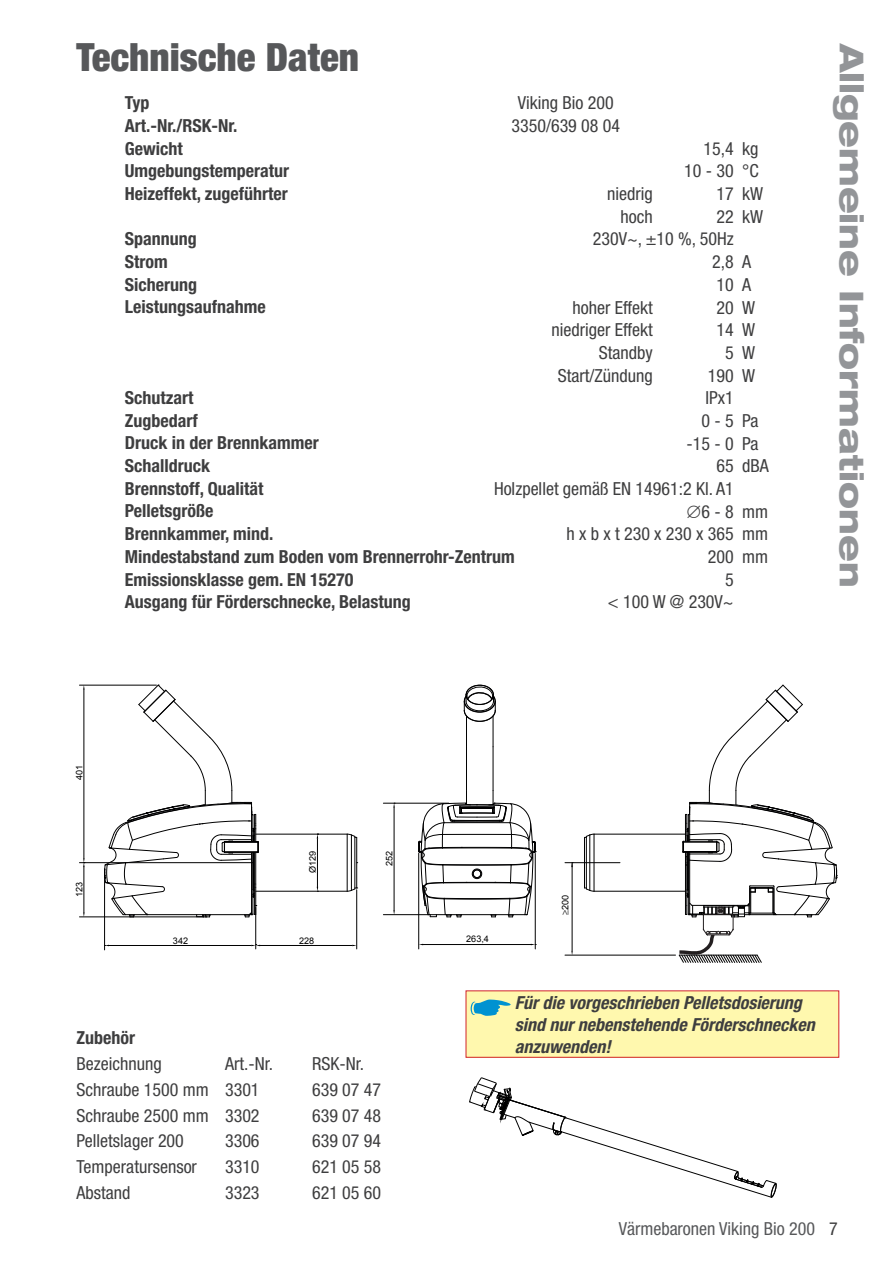
<style>
.page{position:relative;width:893px;height:1263px;background:#fff}
.page>*{position:absolute;margin:0;border:0;box-sizing:border-box;transform-origin:0 0}
.t1{font:900 condensed 39px "Helvetica Neue";color:#57585a}
.t2{font:800 expanded 33px "Helvetica Neue";color:#939598}
.t3{font:condensed 18px "Helvetica Neue";color:#3e3e3f}
.t4{font:700 condensed 18px "Helvetica Neue";color:#3e3e3f}
.t5{font:italic 700 condensed 18px/21.6px "Helvetica Neue";color:#3e3e3f}
.t6{font:condensed 18px "Helvetica Neue";color:#57585a}
.t7{font:9.15px "Arial";color:#000001}
.s1{color:#3e3e3f}
</style>
<div class="page">
<hr style="left:466px;top:716px;width:1px;height:31px;background:#000001">
<hr style="left:493px;top:716px;width:1px;height:31px;background:#000001">
<hr style="left:493px;top:747px;width:1px;height:43px;background:#000001">
<hr style="left:466px;top:747px;width:1px;height:43px;background:#000001">
<hr style="left:584px;top:837px;width:1px;height:51px;background:#000001">
<hr style="left:586px;top:836px;width:1px;height:53px;background:#000001">
<hr style="left:594px;top:891px;width:91px;height:1px;background:#000001">
<hr style="left:594px;top:834px;width:91px;height:1px;background:#000001">
<svg style="left:584px;top:834px;width:10px;height:4px"></svg>
<svg style="left:584px;top:888px;width:10px;height:4px"></svg>
<hr style="left:356px;top:837px;width:1px;height:51px;background:#000001">
<hr style="left:355px;top:836px;width:1px;height:53px;background:#000001">
<hr style="left:256px;top:834px;width:91px;height:1px;background:#000001">
<hr style="left:256px;top:891px;width:91px;height:1px;background:#000001">
<svg style="left:348px;top:834px;width:9px;height:4px"></svg>
<svg style="left:463px;top:685px;width:33px;height:37px"></svg>
<hr style="left:594px;top:834px;width:1px;height:57px;background:#000001">
<hr style="left:589px;top:835px;width:1px;height:55px;background:#000001">
<hr style="left:347px;top:834px;width:1px;height:57px;background:#000001">
<hr style="left:351px;top:835px;width:1px;height:55px;background:#000001">
<hr style="left:317px;top:838px;width:1px;height:49px;background:#000001">
<hr style="left:356px;top:890px;width:1px;height:59px;background:#000001">
<hr style="left:255px;top:907px;width:1px;height:42px;background:#000001">
<hr style="left:260px;top:945px;width:92px;height:1px;background:#000001">
<svg style="left:347px;top:888px;width:11px;height:4px"></svg>
<hr style="left:104px;top:879px;width:1px;height:71px;background:#000001">
<hr style="left:109px;top:945px;width:142px;height:1px;background:#000001">
<svg style="left:251px;top:944px;width:9px;height:2px"></svg>
<hr style="left:418px;top:853px;width:1px;height:96px;background:#000001">
<hr style="left:535px;top:853px;width:1px;height:96px;background:#000001">
<hr style="left:423px;top:944px;width:108px;height:1px;background:#000001">
<hr style="left:383px;top:914px;width:46px;height:1px;background:#000001">
<hr style="left:383px;top:803px;width:66px;height:1px;background:#000001">
<hr style="left:394px;top:807px;width:1px;height:103px;background:#000001">
<svg style="left:418px;top:790px;width:118px;height:128px"></svg>
<hr style="left:79px;top:685px;width:77px;height:1px;background:#000001">
<hr style="left:79px;top:862px;width:174px;height:1px;background:#000001">
<hr style="left:84px;top:689px;width:1px;height:169px;background:#000001">
<hr style="left:79px;top:917px;width:125px;height:1px;background:#000001">
<hr style="left:84px;top:867px;width:1px;height:45px;background:#000001">
<svg style="left:104px;top:684px;width:155px;height:234px"></svg>
<svg style="left:83px;top:858px;width:2px;height:9px"></svg>
<hr style="left:572px;top:863px;width:1px;height:87px;background:#000001">
<hr style="left:565px;top:955px;width:110px;height:1px;background:#000001">
<hr style="left:565px;top:862px;width:55px;height:1px;background:#000001">
<svg style="left:679px;top:684px;width:158px;height:279px"></svg>
<svg style="left:469px;top:1077px;width:308px;height:121px"></svg>
<div style="left:466px;top:991px;width:373px;height:66px;background:#fff8ae"></div>
<svg style="left:471px;top:999px;width:40px;height:17px"></svg>
<div style="left:466px;top:990px;width:373px;height:68px;border:1px solid #d1232a"></div>
<h1 class="t1" style="left:77px;top:33px;width:284px">Technische Daten</h1>
<p class="t4" style="left:125px;top:92px;width:26px">Typ</p>
<p class="t3" style="left:518px;top:93px;width:97px">Viking Bio 200</p>
<p class="t4" style="left:125px;top:115px;width:114px">Art.-Nr./RSK-Nr.</p>
<p class="t3" style="left:511px;top:115px;width:110px">3350/639 08 04</p>
<p class="t4" style="left:125px;top:137px;width:59px">Gewicht</p>
<p class="t3" style="left:703px;top:138px;width:57px">15,4 kg</p>
<p class="t4" style="left:125px;top:160px;width:166px">Umgebungstemperatur</p>
<p class="t3" style="left:684px;top:161px;width:76px">10 - 30 °C</p>
<p class="t4" style="left:125px;top:183px;width:164px">Heizeffekt, zugeführter</p>
<p class="t3" style="left:607px;top:183px;width:47px">niedrig</p>
<p class="t3" style="left:716px;top:183px;width:48px">17 kW</p>
<p class="t3" style="left:621px;top:206px;width:34px">hoch</p>
<p class="t3" style="left:716px;top:206px;width:48px">22 kW</p>
<p class="t4" style="left:125px;top:228px;width:73px">Spannung</p>
<p class="t3" style="left:593px;top:229px;width:142px">230V~, ±10 %, 50Hz</p>
<p class="t4" style="left:125px;top:251px;width:44px">Strom</p>
<p class="t3" style="left:712px;top:251px;width:41px">2,8 A</p>
<p class="t4" style="left:125px;top:273px;width:74px">Sicherung</p>
<p class="t3" style="left:716px;top:274px;width:36px">10 A</p>
<p class="t4" style="left:125px;top:296px;width:142px">Leistungsaufnahme</p>
<p class="t3" style="left:572px;top:297px;width:82px">hoher Effekt</p>
<p class="t3" style="left:716px;top:297px;width:40px">20 W</p>
<p class="t3" style="left:551px;top:319px;width:103px">niedriger Effekt</p>
<p class="t3" style="left:716px;top:319px;width:40px">14 W</p>
<p class="t3" style="left:599px;top:342px;width:55px">Standby</p>
<p class="t3" style="left:725px;top:342px;width:32px">5 W</p>
<p class="t3" style="left:558px;top:365px;width:96px">Start/Zündung</p>
<p class="t3" style="left:708px;top:365px;width:49px">190 W</p>
<p class="t4" style="left:125px;top:387px;width:70px">Schutzart</p>
<p class="t3" style="left:705px;top:387px;width:30px">IPx1</p>
<p class="t4" style="left:125px;top:409px;width:74px">Zugbedarf</p>
<p class="t3" style="left:701px;top:410px;width:59px">0- 5 Pa</p>
<p class="t4" style="left:125px;top:432px;width:195px">Druck in der Brennkammer</p>
<p class="t3" style="left:686px;top:433px;width:74px">-15 - 0 Pa</p>
<p class="t4" style="left:125px;top:455px;width:87px">Schalldruck</p>
<p class="t3" style="left:716px;top:455px;width:54px">65 dBA</p>
<p class="t4" style="left:125px;top:477px;width:140px">Brennstoff, Qualität</p>
<p class="t3" style="left:494px;top:478px;width:241px">Holzpellet gemäß EN 14961:2 Kl. A1</p>
<p class="t4" style="left:125px;top:500px;width:90px">Pelletsgröße</p>
<p class="t3" style="left:687px;top:501px;width:83px">∅6 - 8 mm</p>
<p class="t4" style="left:125px;top:523px;width:150px">Brennkammer, mind.</p>
<p class="t3" style="left:566px;top:524px;width:203px">h x b x t 230 x 230 x 365 mm</p>
<p class="t4" style="left:125px;top:545px;width:392px">Mindestabstand zum Boden vom Brennerrohr-Zentrum</p>
<p class="t3" style="left:708px;top:546px;width:62px">200 mm</p>
<p class="t4" style="left:125px;top:568px;width:230px">Emissionsklasse gem. EN 15270</p>
<p class="t3" style="left:725px;top:569px;width:10px">5</p>
<p class="t4" style="left:125px;top:591px;width:287px">Ausgang für Förderschnecke, Belastung</p>
<p class="t3" style="left:608px;top:592px;width:127px">&lt; 100 W @ 230V~</p>
<h2 class="t2" style="left:873px;top:44px;width:545px;rotate:90deg">Allgemeine Informationen</h2>
<p class="t7" style="left:73px;top:780px;width:17px;rotate:-90deg">401</p>
<p class="t7" style="left:73px;top:897px;width:17px;rotate:-90deg">123</p>
<p class="t7" style="left:307px;top:873px;width:24px;rotate:-90deg">Ø129</p>
<p class="t7" style="left:383px;top:866px;width:17px;rotate:-90deg">252</p>
<p class="t7" style="left:173px;top:935px;width:17px">342</p>
<p class="t7" style="left:299px;top:935px;width:17px">228</p>
<p class="t7" style="left:466px;top:933px;width:24px">263,4</p>
<p class="t4" style="left:77px;top:1027px;width:60px">Zubehör</p>
<p class="t3" style="left:77px;top:1053px;width:87px">Bezeichnung</p>
<p class="t3" style="left:225px;top:1053px;width:49px">Art.-Nr.</p>
<p class="t3" style="left:312px;top:1053px;width:54px">RSK-Nr.</p>
<p class="t3" style="left:77px;top:1079px;width:185px">Schraube 1500 mm 3301</p>
<p class="t3" style="left:312px;top:1079px;width:71px">639 07 47</p>
<p class="t3" style="left:77px;top:1105px;width:185px">Schraube 2500 mm 3302</p>
<p class="t3" style="left:312px;top:1105px;width:71px">639 07 48</p>
<p class="t3" style="left:77px;top:1131px;width:109px">Pelletslager 200</p>
<p class="t3" style="left:225px;top:1131px;width:36px">3306</p>
<p class="t3" style="left:312px;top:1131px;width:71px">639 07 94</p>
<p class="t3" style="left:77px;top:1156px;width:122px">Temperatursensor</p>
<p class="t3" style="left:225px;top:1156px;width:36px">3310</p>
<p class="t3" style="left:312px;top:1156px;width:71px">621 05 58</p>
<p class="t3" style="left:77px;top:1182px;width:55px">Abstand</p>
<p class="t3" style="left:225px;top:1182px;width:36px">3323</p>
<p class="t3" style="left:312px;top:1182px;width:71px">621 05 60</p>
<p class="t7" style="left:559px;top:915px;width:22px;rotate:-90deg">≥200</p>
<p class="t5" style="left:515px;top:992px;width:301px">Für die vorgeschrieben Pelletsdosierung sind nur nebenstehende Förderschnecken anzuwenden!</p>
<p class="t6" style="left:619px;top:1218px;width:220px">Värmebaronen Viking Bio 200 <span class="s1">7</span></p>
</div>
